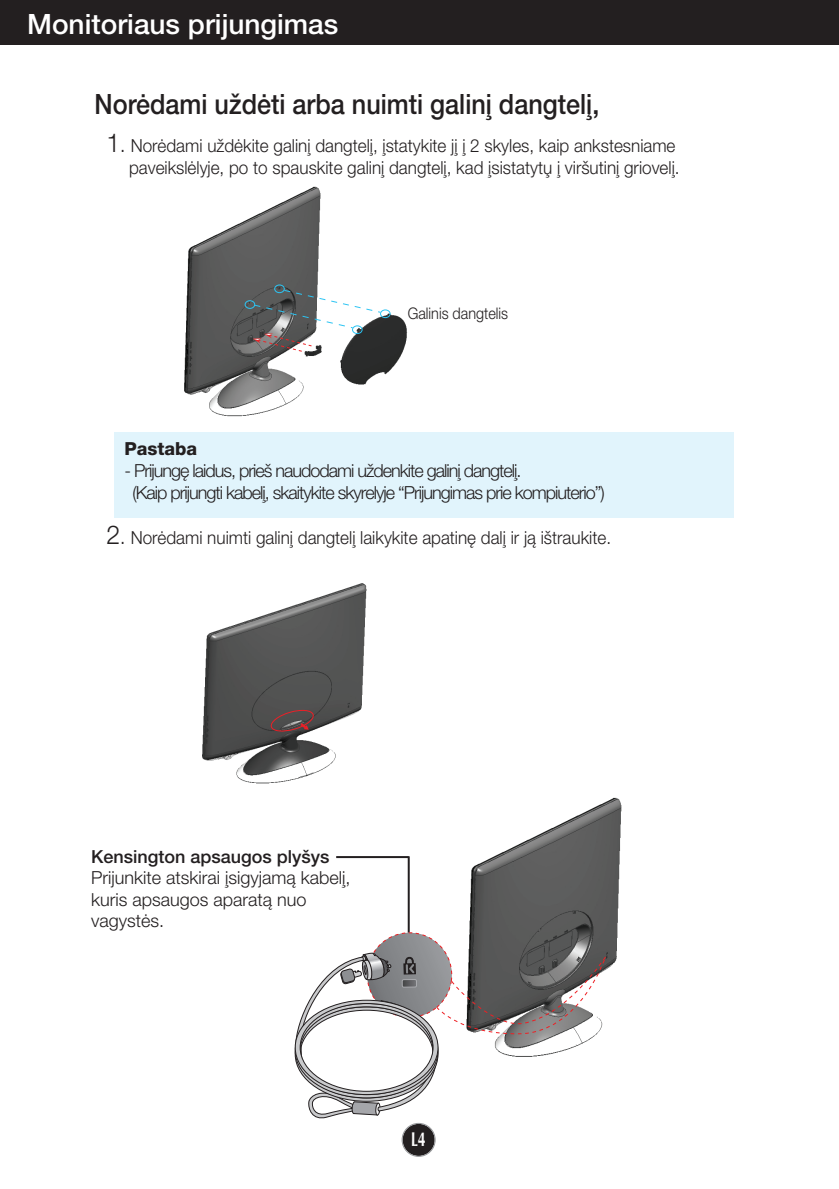
<style>
.page{position:relative;width:839px;height:1189px;background:#fff}
.page>*{position:absolute;margin:0;border:0;box-sizing:border-box;transform-origin:0 0}
.t1{font:500 28px "Helvetica Neue CE";color:#231f20;scale:.9 1}
.t2{font:500 28px "Helvetica Neue CE";color:#fff}
.t3{font:700 20px "Optima";color:#fff;scale:.7 1}
.t4{font:300 18px/22px "Helvetica Neue CE";color:#231f20;text-align:right;scale:.95 1}
.t5{font:300 18px/22px "Helvetica Neue CE";letter-spacing:-.055em;color:#231f20}
.t6{font:300 18px/21.6px "Helvetica Neue CE";color:#231f20}
.t7{font:500 18px "Helvetica Neue CE";color:#231f20}
.t8{font:800 18px "Helvetica Neue CE";color:#231f20}
.t9{font:300 16px "Helvetica Neue CE";color:#231f20;scale:.9 1}
.s1{font-size:26px}
.s2{font-size:20px}
</style>
<div class="page">
<hr style="left:408px;top:856px;width:2px;height:89px;background:#231f20">
<div style="left:402px;top:1124px;width:32px;height:32px;background:#231f20;border-radius:50%"></div>
<div style="left:401px;top:1123px;width:34px;height:34px;border:1px solid #939598;border-radius:50%"></div>
<div style="left:0;top:0;width:839px;height:45px;background:#231f20"></div>
<img style="left:184px;top:186px;width:224px;height:231px">
<svg style="left:244px;top:284px;width:147px;height:68px"></svg>
<img style="left:202px;top:583px;width:165px;height:201px">
<svg style="left:270px;top:708px;width:45px;height:25px"></svg>
<img style="left:469px;top:797px;width:153px;height:173px">
<svg style="left:294px;top:928px;width:312px;height:190px"></svg>
<hr style="left:336px;top:856px;width:73px;height:2px;background:#231f20">
<div style="left:114px;top:432px;width:619px;height:86px;background:#e1f4fc"></div>
<h1 class="t2" style="left:27px;top:14px;width:313px">Monitoriaus prijungimas</h1>
<h1 class="t1" style="left:95px;top:94px;width:562px">Noròdami uÏdòti arba nuimti galin∞ dangtel∞,</h1>
<p class="t4" style="left:106px;top:136px;width:605px"><span class="s1">1</span><span class="s2">.</span> Noròdami uÏdòkite galin∞ dangtel∞, ∞statykite j∞ ∞ 2 skyles, kaip ankstesniame paveikslòlyje, po to spauskite galin∞ dangtel∞, kad ∞sistatyt˜ ∞ vir‰utin∞ griovel∞.</p>
<p class="t9" style="left:408px;top:307px;width:113px">Galinis dangtelis</p>
<p class="t8" style="left:124px;top:442px;width:74px">Pastaba</p>
<p class="t5" style="left:132px;top:461px;width:474px;text-indent:-8px">- Prijung´ laidus, prie‰ naudodami uÏdenkite galin∞ dangtel∞.<br>(Kaip prijungti kabel∞, skaitykite skyrelyje “Prijungimas prie kompiuterio”)</p>
<p class="t4" style="left:106px;top:528px;width:533px"><span class="s1">2</span><span class="s2">.</span> Noròdami nuimti galin∞ dangtel∞ laikykite apatin´ dal∞ ir jà i‰traukite.</p>
<p class="t7" style="left:91px;top:849px;width:240px">Kensington apsaugos ply‰ys</p>
<p class="t6" style="left:91px;top:868px;width:261px">Prijunkite atskirai ∞sigyjamà kabel∞, kuris apsaugos aparatà nuo vagystòs.</p>
<p class="t3" style="left:411px;top:1131px;width:22px">L4</p>
</div>
